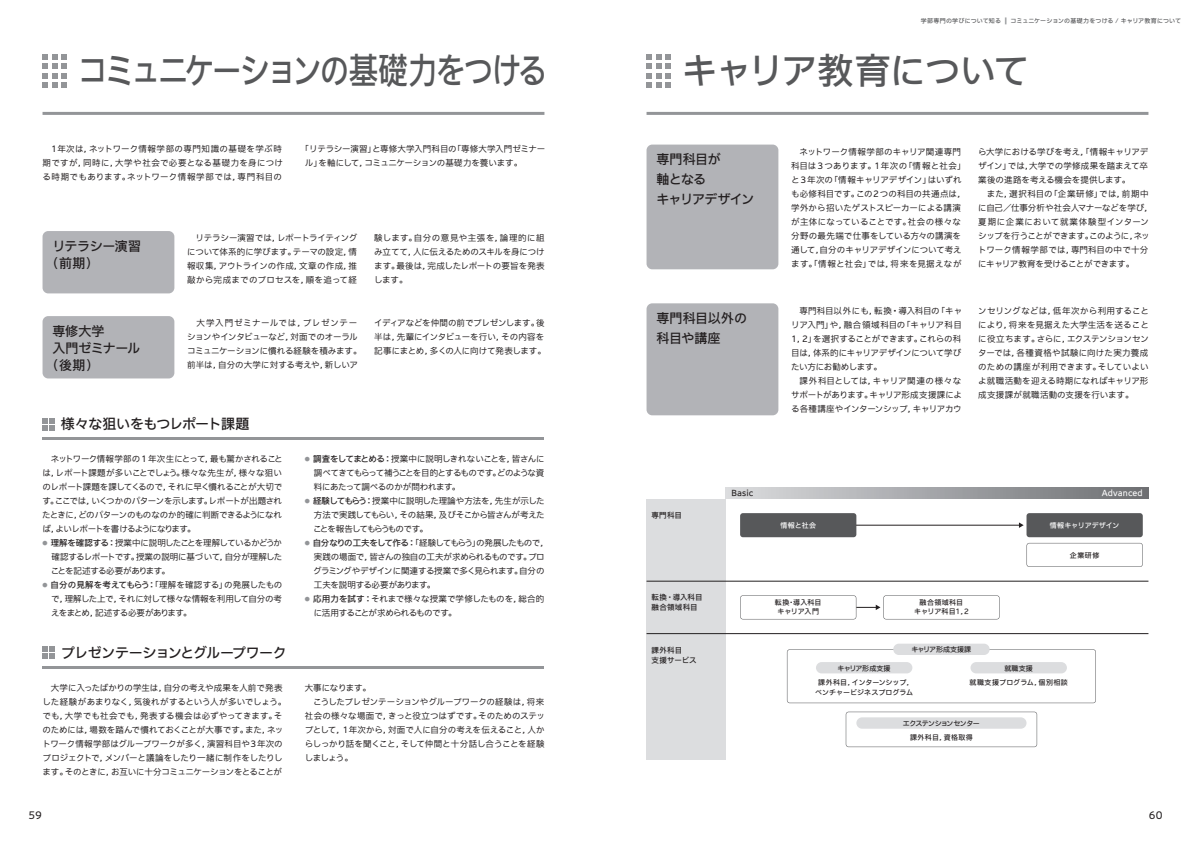
<style>
.page{position:relative;width:1191px;height:842px;background:#fff}
.page>*{position:absolute;margin:0;border:0;box-sizing:border-box;transform-origin:0 0}
.t1{font:500 36px "Iwa UCDA Goth Std";letter-spacing:-.06em;color:#57585a;scale:.82 1}
.t2{font:500 36px "Iwa UCDA Goth Std";letter-spacing:-.03em;color:#57585a}
.t3{font:500 14px "Iwa UCDA Goth Std";letter-spacing:-.03em;color:#231f20}
.t4{font:500 13px/17px "Iwa UCDA Goth Std";letter-spacing:-.03em;color:#231f20}
.t5{font:500 13px/20px "Iwa UCDA Goth Std";letter-spacing:-.055em;color:#231f20}
.t6{font:500 13px/20px "Iwa UCDA Goth Std";letter-spacing:-.005em;color:#231f20}
.t7{font:100 10px "Iwa UCDA Goth Std";color:#231f20}
.t8{font:100 8.5px/14px "Iwa UCDA Goth Std";letter-spacing:-.01em;color:#231f20;text-align:justify}
.t9{font:100 8.5px/14px "Iwa UCDA Goth Std";letter-spacing:.01em;color:#231f20}
.t10{font:100 8.5px/14px "Iwa UCDA Goth Std";letter-spacing:-.035em;color:#231f20}
.t11{font:100 8.5px/14px "Iwa UCDA Goth Std";letter-spacing:-.03em;color:#231f20}
.t12{font:500 8px "Iwa UCDA Goth Std";letter-spacing:.01em;color:#fff}
.t13{font:500 8px "Iwa UCDA Goth Std";letter-spacing:.015em;color:#231f20}
.t14{font:500 7.5px/10px "Iwa UCDA Goth Std";letter-spacing:.03em;color:#231f20}
.t15{font:500 7.5px/10px "Iwa UCDA Goth Std";letter-spacing:.01em;color:#231f20}
.t16{font:500 7px/9px "Iwa UCDA Goth Std";letter-spacing:.005em;color:#231f20;text-align:center}
.t17{font:500 7px/14.1px "Iwa UCDA Goth Std";letter-spacing:-.02em;color:#231f20;text-align:center}
.t18{font:500 7px/14.1px "Iwa UCDA Goth Std";letter-spacing:-.06em;color:#231f20;text-align:center}
.t19{font:500 7px/14.1px "Iwa UCDA Goth Std";letter-spacing:.025em;color:#231f20;text-align:center}
.t20{font:500 7px "Iwa UCDA Goth Std";letter-spacing:-.01em;color:#fff}
.t21{font:500 7px "Iwa UCDA Goth Std";letter-spacing:-.015em;color:#231f20}
.t22{font:500 6px "Iwa UCDA Goth Std";letter-spacing:.015em;color:#57585a}
.s1{font-weight:500}
.s2{font-size:8.1px;color:#939598}
</style>
<div class="page">
<div style="left:646px;top:499px;width:80px;height:261px;background:#dcdddf"></div>
<svg style="left:726px;top:488px;width:422px;height:11px"></svg>
<hr style="left:646px;top:581px;width:502px;height:1px;background:#231f20">
<hr style="left:646px;top:633px;width:502px;height:1px;background:#231f20">
<svg style="left:43px;top:54px;width:24px;height:34px"></svg>
<hr style="left:43px;top:112px;width:501px;height:3px;background:#939598">
<div style="left:43px;top:231px;width:131px;height:62px;background:#b2b3b7;border-radius:6px"></div>
<div style="left:43px;top:316px;width:131px;height:62px;background:#b2b3b7;border-radius:6px"></div>
<hr style="left:43px;top:437px;width:501px;height:3px;background:#939598">
<svg style="left:43px;top:418px;width:12px;height:12px"></svg>
<hr style="left:43px;top:666px;width:501px;height:3px;background:#939598">
<svg style="left:43px;top:646px;width:12px;height:13px"></svg>
<svg style="left:646px;top:54px;width:25px;height:34px"></svg>
<hr style="left:646px;top:112px;width:502px;height:3px;background:#939598">
<div style="left:646px;top:145px;width:132px;height:124px;background:#b2b3b7;border-radius:6px"></div>
<div style="left:646px;top:303px;width:132px;height:112px;background:#b2b3b7;border-radius:6px"></div>
<div style="left:740px;top:513px;width:116px;height:24px;background:#57585a;border-radius:3px"></div>
<div style="left:1026px;top:513px;width:116px;height:24px;background:#57585a;border-radius:3px"></div>
<svg style="left:1026px;top:543px;width:116px;height:24px"></svg>
<svg style="left:787px;top:649px;width:309px;height:54px"></svg>
<hr style="left:856px;top:525px;width:163px;height:1px;background:#231f20">
<svg style="left:1019px;top:522px;width:4px;height:6px"></svg>
<svg style="left:740px;top:595px;width:259px;height:24px"></svg>
<div style="left:816px;top:662px;width:96px;height:11px;background:#dcdddf;border-radius:6px"></div>
<svg style="left:845px;top:712px;width:192px;height:35px"></svg>
<div style="left:856px;top:717px;width:170px;height:12px;background:#dcdddf;border-radius:6px"></div>
<div style="left:970px;top:662px;width:97px;height:11px;background:#dcdddf;border-radius:6px"></div>
<div style="left:893px;top:644px;width:96px;height:11px;background:#dcdddf;border-radius:6px"></div>
<h1 class="t1" style="left:78px;top:44px;width:574px">コミュニケーションの基礎力をつける</h1>
<p class="t8" style="left:43px;top:141px;width:242px">　1年次は，ネットワーク情報学部の専門知識の基礎を学ぶ時期ですが，同時に，大学や社会で必要となる基礎力を身につける時期でもあります。ネットワーク情報学部では，専門科目の</p>
<p class="t8" style="left:305px;top:141px;width:242px;text-indent:-4px">「リテラシー演習」と専修大学入門科目の「専修大学入門ゼミナール」を軸にして，コミュニケーションの基礎力を養います。</p>
<h3 class="t4" style="left:46px;top:236px;width:97px;text-indent:6px">リテラシー演習（前期）</h3>
<p class="t8" style="left:187px;top:231px;width:172px">　リテラシー演習では，レポートライティングについて体系的に学びます。テーマの設定，情報収集，アウトラインの作成，文章の作成，推敲から完成までのプロセスを，順を追って経</p>
<p class="t8" style="left:374px;top:231px;width:172px">験します。自分の意見や主張を，論理的に組み立てて，人に伝えるためのスキルを身につけます。最後は，完成したレポートの要旨を発表します。</p>
<h3 class="t4" style="left:52px;top:321px;width:54px">専修大学</h3>
<h3 class="t4" style="left:52px;top:338px;width:89px">入門ゼミナール</h3>
<h3 class="t4" style="left:46px;top:355px;width:54px">（後期）</h3>
<p class="t8" style="left:187px;top:316px;width:176px;text-align:left;text-indent:9px">大学入門ゼミナールでは，プレゼンテーションやインタビューなど，対面でのオーラルコミュニケーションに慣れる経験を積みます。前半は，自分の大学に対する考えや，新しいア</p>
<p class="t8" style="left:374px;top:316px;width:173px;text-align:left">イディアなどを仲間の前でプレゼンします。後半は，先輩にインタビューを行い，その内容を記事にまとめ，多くの人に向けて発表します。</p>
<h2 class="t3" style="left:61px;top:413px;width:190px">様々な狙いをもつレポート課題</h2>
<p class="t8" style="left:42px;top:451px;width:242px">　ネットワーク情報学部の 1 年次生にとって，最も驚かされることは，レポート課題が多いことでしょう。様々な先生が，様々な狙いのレポート課題を課してくるので，それに早く慣れることが大切です。ここでは，いくつかのパターンを示します。レポートが出題されたときに，どのパターンのものなのか的確に判断できるようになれば，よいレポートを書けるようになります。</p>
<p class="t8" style="left:51px;top:535px;width:233px;text-indent:-8px"><sup>●</sup> <span class="s1">理解を確認する：</span>授業中に説明したことを理解しているかどうか確認するレポートです。授業の説明に基づいて，自分が理解したことを記述する必要があります。</p>
<p class="t8" style="left:51px;top:577px;width:232px;text-indent:-9px"><sup>●</sup> <span class="s1">自分の見解を考えてもらう：</span>「理解を確認する」の発展したもので，理解した上で，それに対して様々な情報を利用して自分の考えをまとめ，記述する必要があります。</p>
<h2 class="t3" style="left:61px;top:642px;width:227px">プレゼンテーションとグループワーク</h2>
<p class="t8" style="left:314px;top:451px;width:232px;text-indent:-9px"><sup>●</sup> <span class="s1">調査をしてまとめる：</span>授業中に説明しきれないことを，皆さんに調べてきてもらって補うことを目的とするものです。どのような資料にあたって調べるのかが問われます。</p>
<p class="t8" style="left:313px;top:493px;width:233px;text-indent:-8px"><sup>●</sup> <span class="s1">経験してもらう：</span>授業中に説明した理論や方法を，先生が示した方法で実践してもらい，その結果，及びそこから皆さんが考えたことを報告してもらうものです。</p>
<p class="t10" style="left:313px;top:535px;width:237px;text-indent:-8px"><sup>●</sup> <span class="s1">自分なりの工夫をして作る：</span>「経験してもらう」の発展したもので，実践の場面で，皆さんの独自の工夫が求められるものです。プログラミングやデザインに関連する授業で多く見られます。自分の工夫を説明する必要があります。</p>
<p class="t11" style="left:314px;top:591px;width:232px;text-indent:-9px"><sup>●</sup> <span class="s1">応用力を試す：</span>それまで様々な授業で学修したものを，総合的に活用することが求められるものです。</p>
<p class="t8" style="left:43px;top:680px;width:245px;text-align:left">　大学に入ったばかりの学生は，自分の考えや成果を人前で発表した経験があまりなく，気後れがするという人が多いでしょう。でも，大学でも社会でも，発表する機会は必ずやってきます。そのためには，場数を踏んで慣れておくことが大事です。また，ネットワーク情報学部はグループワークが多く，演習科目や３年次のプロジェクトで，メンバーと議論をしたり一緒に制作をしたりします。そのときに，お互いに十分コミュニケーションをとることが</p>
<p class="t8" style="left:305px;top:680px;width:242px;text-align:left">大事になります。<br>　こうしたプレゼンテーションやグループワークの経験は，将来社会の様々な場面で，きっと役立つはずです。そのためのステップとして，１年次から，対面で人に自分の考えを伝えること，人からしっかり話を聞くこと，そして仲間と十分話し合うことを経験しましょう。</p>
<p class="t22" style="left:920px;top:16px;width:262px">学部専門の学びについて知る <span class="s2">■</span> コミュニケーションの基礎力をつける / キャリア教育について</p>
<h1 class="t2" style="left:682px;top:44px;width:349px">キャリア教育について</h1>
<h3 class="t5" style="left:656px;top:148px;width:99px">専門科目が<br>軸となる<br>キャリアデザイン</h3>
<p class="t9" style="left:791px;top:144px;width:176px">　ネットワーク情報学部のキャリア関連専門科目は３つあります。１年次の「情報と社会」と３年次の「情報キャリアデザイン」はいずれも必修科目です。この２つの科目の共通点は，学外から招いたゲストスピーカーによる講演が主体になっていることです。社会の様々な分野の最先端で仕事をしている方々の講演を通して，自分のキャリアデザインについて考えます。「情報と社会」では，将来を見据えなが</p>
<p class="t8" style="left:978px;top:144px;width:176px;text-align:left">ら大学における学びを考え，「情報キャリアデザイン」では，大学での学修成果を踏まえて卒業後の進路を考える機会を提供します。<br>　また，選択科目の「企業研修」では，前期中に自己／仕事分析や社会人マナーなどを学び，夏期に企業において就業体験型インターンシップを行うことができます。このように，ネットワーク情報学部では，専門科目の中で十分にキャリア教育を受けることができます。</p>
<h3 class="t6" style="left:656px;top:307px;width:92px">専門科目以外の科目や講座</h3>
<p class="t8" style="left:791px;top:303px;width:172px;text-align:left">　専門科目以外にも，転換・導入科目の「キャリア入門」や，融合領域科目の「キャリア科目<br>1，2」を選択することができます。これらの科目は，体系的にキャリアデザインについて学びたい方にお勧めします。<br>　課外科目としては，キャリア関連の様々なサポートがあります。キャリア形成支援課による各種講座やインターンシップ，キャリアカウ</p>
<p class="t8" style="left:978px;top:303px;width:172px">ンセリングなどは，低年次から利用することにより，将来を見据えた大学生活を送ることに役立ちます。さらに，エクステンションセンターでは，各種資格や試験に向けた実力養成のための講座が利用できます。そしていよいよ就職活動を迎える時期になればキャリア形成支援課が就職活動の支援を行います。</p>
<p class="t14" style="left:651px;top:510px;width:32px">専門科目</p>
<p class="t14" style="left:651px;top:592px;width:53px">転換・導入科目融合領域科目</p>
<p class="t15" style="left:651px;top:644px;width:47px">課外科目<br>支援サービス</p>
<p class="t13" style="left:731px;top:487px;width:23px">Basic</p>
<p class="t12" style="left:1101px;top:487px;width:43px">Advanced</p>
<p class="t20" style="left:780px;top:520px;width:37px">情報と社会</p>
<p class="t20" style="left:1049px;top:520px;width:71px">情報キャリアデザイン</p>
<p class="t16" style="left:1070px;top:550px;width:31px">企業研修</p>
<p class="t16" style="left:775px;top:598px;width:48px">転換・導入科目キャリア入門</p>
<p class="t16" style="left:914px;top:598px;width:56px">融合領域科目<br>キャリア科目1，2</p>
<p class="t21" style="left:911px;top:644px;width:61px">キャリア形成支援課</p>
<p class="t17" style="left:818px;top:660px;width:97px">キャリア形成支援<br>課外科目，インターンシップ，</p>
<p class="t16" style="left:815px;top:687px;width:99px">ベンチャービジネスプログラム</p>
<p class="t18" style="left:903px;top:716px;width:78px">エクステンションセンター課外科目，資格取得</p>
<p class="t19" style="left:969px;top:660px;width:100px">就職支援<br>就職支援プログラム，個別相談</p>
<p class="t7" style="left:28px;top:808px;width:15px">59</p>
<p class="t7" style="left:1148px;top:808px;width:15px">60</p>
</div>
